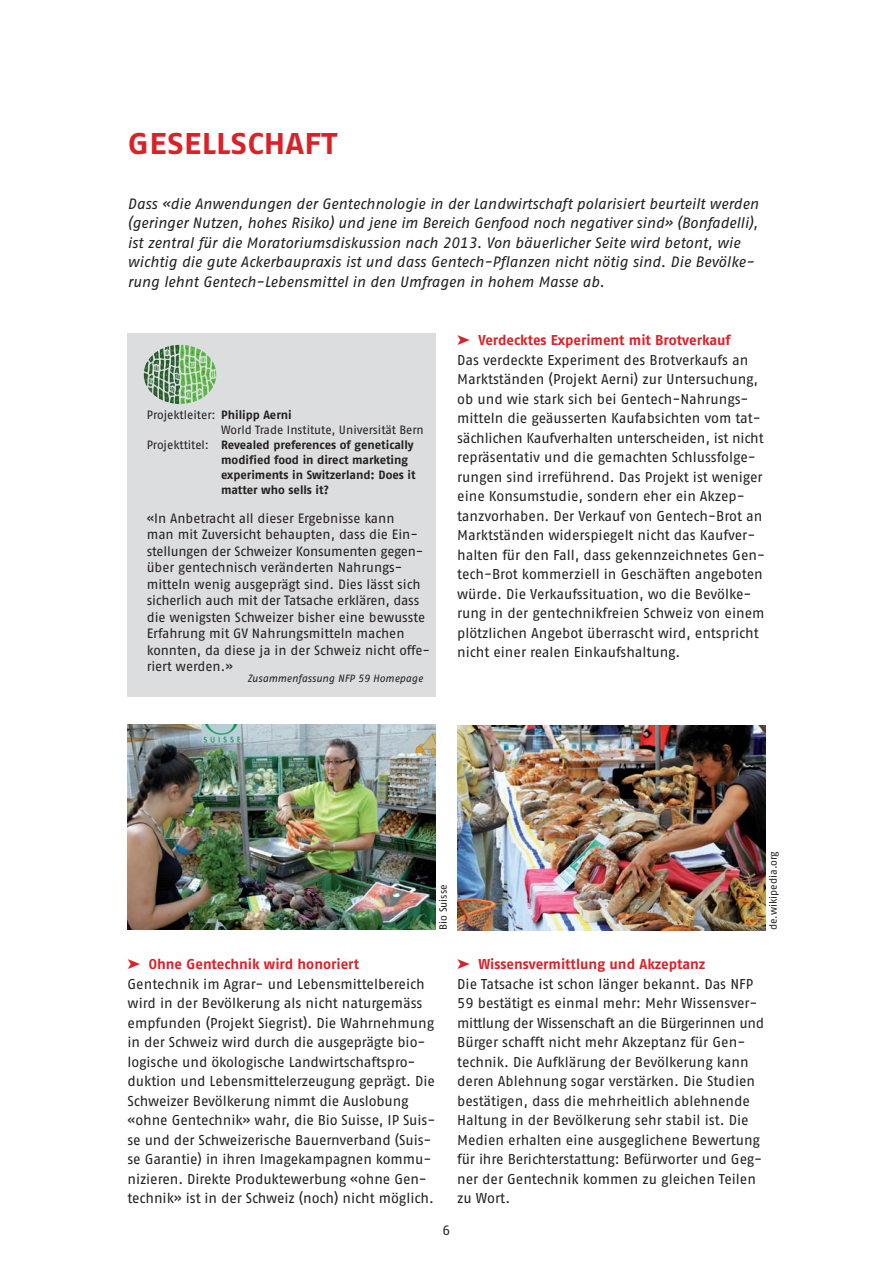
<style>
.page{position:relative;width:893px;height:1263px;background:#fff}
.page>*{position:absolute;margin:0;border:0;box-sizing:border-box;transform-origin:0 0}
.t1{font:30px "Fago Ex Bold Caps";letter-spacing:-.01em;color:#da2128}
.t2{font:italic 15px/19.5px "Fago No Regular Tf";letter-spacing:-.005em;color:#231f20}
.t3{font:14.25px/19.5px "Fago No Regular Tf";letter-spacing:-.005em;color:#231f20}
.t4{font:14.25px "Fago No Bold Tf";letter-spacing:-.005em;color:#da2128}
.t5{font:13.5px/16.5px "Fago No Regular Tf";letter-spacing:-.005em;color:#231f20}
.t6{font:12px/15px "Fago No Bold Tf";color:#231f20}
.t7{font:12px/15px "Fago No Regular Tf";color:#231f20}
.t8{font:italic 10.5px "Fago No Regular Tf";color:#231f20}
.t9{font:10.5px "Fago No Regular Tf";color:#231f20}
.s1{font-family:"Fago No Bold Tf"}
.s2{font-family:"Fago No Regular Tf"}
</style>
<div class="page">
<div style="left:128px;top:334px;width:308px;height:363px;background:#dcddde"></div>
<img style="left:128px;top:725px;width:308px;height:205px">
<img style="left:148px;top:344px;width:58px;height:52px">
<img style="left:457px;top:725px;width:308px;height:205px">
<h1 class="t1" style="left:128px;top:126px;width:210px">GESELLSCHAFT</h1>
<p class="t2" style="left:128px;top:195px;width:632px">Dass «die Anwendungen der Gentechnologie in der Landwirtschaft polarisiert beurteilt werden (geringer Nutzen, hohes Risiko) und jene im Bereich Genfood noch negativer sind» (Bonfadelli), ist zentral für die Moratoriumsdiskussion nach 2013. Von bäuerlicher Seite wird betont, wie wichtig die gute Ackerbaupraxis ist und dass Gentech-Pflanzen nicht nötig sind. Die Bevölke&shy;rung lehnt Gentech-Lebensmittel in den Umfragen in hohem Masse ab.</p>
<p class="t7" style="left:221px;top:408px;width:204px;text-indent:-74px">Projektleiter: <span class="s1">Philipp Aerni<br></span>World Trade Institute, Universität Bern</p>
<p class="t6" style="left:221px;top:438px;width:196px;text-indent:-74px"><span class="s2">Projekttitel:</span> Revealed preferences of genetically modified food in direct marketing experiments in Switzerland: Does it matter who sells it?</p>
<p class="t5" style="left:147px;top:511px;width:285px">«In Anbetracht all dieser Ergebnisse kann<br>man mit Zuversicht behaupten, dass die Ein&shy;stellungen der Schweizer Konsumenten gegen&shy;über gentechnisch veränderten Nahrungs - mitteln wenig ausgeprägt sind. Dies lässt sich sicherlich auch mit der Tatsache erklären, dass die wenigsten Schweizer bisher eine bewusste Erfahrung mit GV Nahrungsmitteln machen konnten, da diese ja in der Schweiz nicht offe&shy;riert werden.»</p>
<p class="t8" style="left:248px;top:674px;width:177px">Zusammenfassung NFP 59 Homepage</p>
<p class="t4" style="left:457px;top:335px;width:275px">➤ Verdecktes Experiment mit Brotverkauf</p>
<p class="t3" style="left:457px;top:351px;width:309px">Das verdeckte Experiment des Brotverkaufs an Marktständen (Projekt Aerni) zur Untersuchung, ob und wie stark sich bei Gentech-Nahrungs&shy;mitteln die geäusserten Kaufabsichten vom tat&shy;sächlichen Kaufverhalten unterscheiden, ist nicht repräsentativ und die gemachten Schlussfolge&shy;rungen sind irreführend. Das Projekt ist weniger eine Konsumstudie, sondern eher ein Akzep&shy;tanzvorhaben. Der Verkauf von Gentech-Brot an Markt ständen widerspiegelt nicht das Kaufver&shy;halten für den Fall, dass gekennzeichnetes Gen&shy;tech-Brot kommerziell in Geschäften angeboten würde. Die Verkaufssituation, wo die Bevölke&shy;rung in der gentechnikfreien Schweiz von einem plötzlichen Angebot überrascht wird, entspricht nicht einer realen Einkaufshaltung.</p>
<p class="t9" style="left:439px;top:930px;width:47px;rotate:-90deg">Bio Suisse</p>
<p class="t9" style="left:769px;top:930px;width:80px;rotate:-90deg">de.wikipedia.org</p>
<p class="t4" style="left:128px;top:959px;width:233px">➤ Ohne Gentechnik wird honoriert</p>
<p class="t3" style="left:128px;top:975px;width:309px">Gentechnik im Agrar- und Lebensmittelbereich wird in der Bevölkerung als nicht naturgemäss empfunden (Projekt Siegrist). Die Wahrnehmung in der Schweiz wird durch die ausgeprägte bio&shy;logische und öko logische Landwirtschaftspro&shy;duktion und Lebensmittelerzeugung geprägt. Die Schweizer Bevölkerung nimmt die Auslobung «ohne Gentechnik» wahr, die Bio Suisse, IP Suis&shy;se und der Schweizerische Bauernverband (Suis&shy;se Garantie) in ihren Imagekampagnen kommu&shy;nizieren. Direkte Produktewerbung «ohne Gen&shy;technik» ist in der Schweiz (noch) nicht möglich.</p>
<p class="t4" style="left:457px;top:959px;width:250px">➤ Wissensvermittlung und Akzeptanz</p>
<p class="t3" style="left:457px;top:975px;width:308px">Die Tatsache ist schon länger bekannt. Das NFP 59 bestätigt es einmal mehr: Mehr Wissensver&shy;mittlung der Wissenschaft an die Bürgerinnen und Bürger schafft nicht mehr Akzeptanz für Gen&shy;technik. Die Aufklärung der Bevölkerung kann deren Ablehnung sogar verstärken. Die Studien bestätigen, dass die mehrheitlich ablehnende Haltung in der Bevölkerung sehr stabil ist. Die Medien erhalten eine ausgeglichene Bewertung für ihre Berichterstattung: Befürworter und Geg&shy;ner der Gentechnik kommen zu gleichen Teilen zu Wort.</p>
<p class="t5" style="left:443px;top:1223px;width:9px">6</p>
</div>
